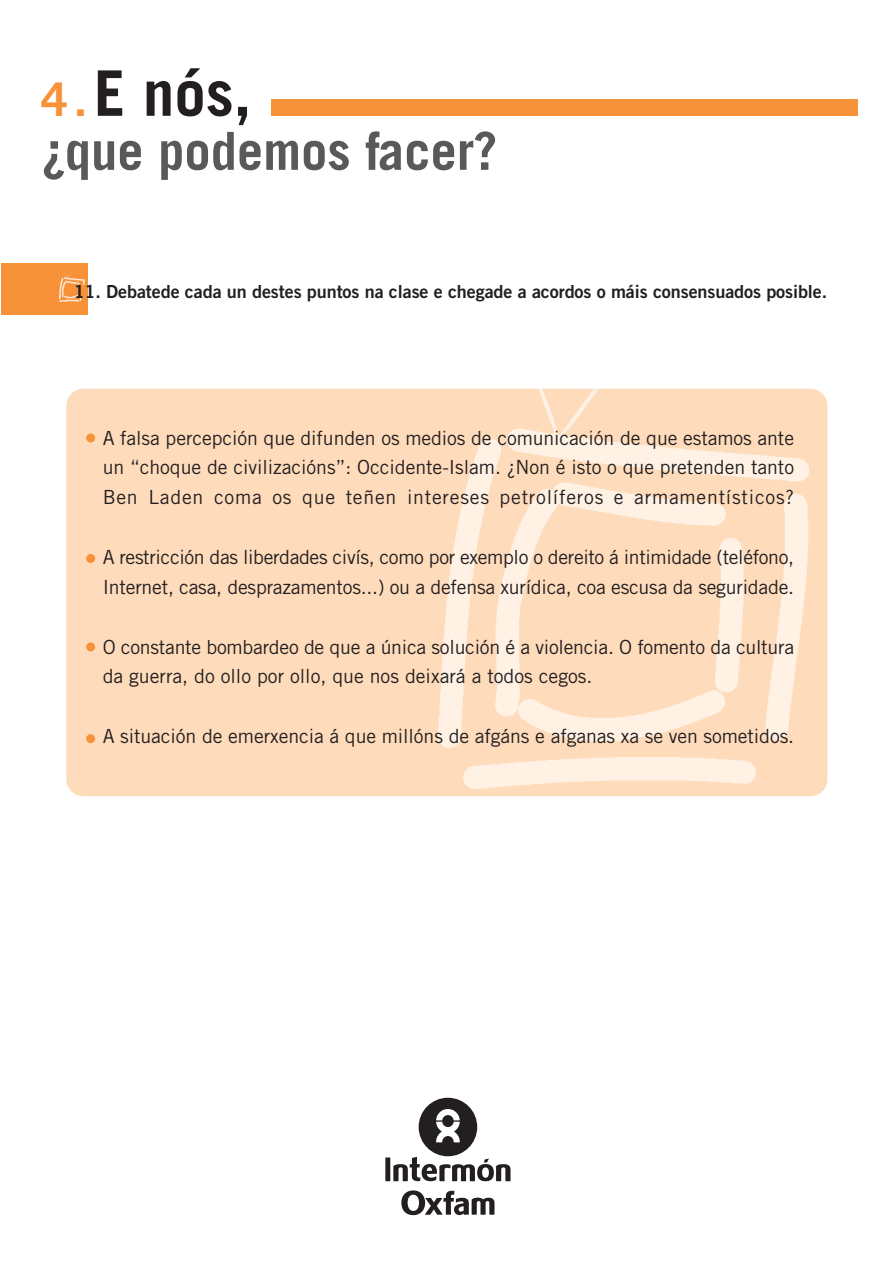
<style>
.page{position:relative;width:893px;height:1263px;background:#fff}
.page>*{position:absolute;margin:0;border:0;box-sizing:border-box;transform-origin:0 0}
.t1{font:700 62.85px "Trade Gothic";color:#231f20}
.t2{font:700 52.5px "Trade Gothic";color:#58595b}
.t3{font:19.5px/29.8px "Trade Gothic";letter-spacing:-.01em;color:#231f20}
.t4{font:18px "Trade Gothic Bold Two";letter-spacing:-.005em;color:#231f20}
.s1{font-size:46.5px;color:#f79239}
</style>
<div class="page">
<div style="left:66px;top:389px;width:761px;height:407px;background:#fedbbb;border-radius:17px"></div>
<img style="left:439px;top:389px;width:369px;height:399px">
<div style="left:86px;top:433px;width:9px;height:9px;background:#f79239;border-radius:50%"></div>
<div style="left:86px;top:554px;width:9px;height:9px;background:#f79239;border-radius:50%"></div>
<div style="left:86px;top:643px;width:9px;height:8px;background:#f79239;border-radius:50%"></div>
<div style="left:86px;top:734px;width:9px;height:9px;background:#f79239;border-radius:50%"></div>
<div style="left:271px;top:99px;width:586px;height:17px;background:#f79239"></div>
<div style="left:1px;top:263px;width:86px;height:52px;background:#f79239"></div>
<img style="left:59px;top:272px;width:25px;height:29px">
<svg style="left:401px;top:1190px;width:93px;height:25px"></svg>
<svg style="left:385px;top:1098px;width:125px;height:84px"></svg>
<h1 class="t1" style="left:41px;top:70px;width:211px"><span class="s1">4.</span>E nós,</h1>
<h2 class="t2" style="left:41px;top:132px;width:457px">¿que podemos facer?</h2>
<p class="t4" style="left:74px;top:285px;width:755px">11. Debatede cada un destes puntos na clase e chegade a acordos o máis consensuados posible.</p>
<p class="t3" style="left:103px;top:425px;width:693px;text-align:justify">A falsa percepción que difunden os medios de comunicación de que estamos ante un “choque de civilizacións”: Occidente-Islam. ¿Non é isto o que pretenden tanto Ben Laden coma os que teñen intereses petrolíferos e armamentísticos?</p>
<p class="t3" style="left:103px;top:544px;width:693px">A restricción das liberdades civís, como por exemplo o dereito á intimidade (teléfono,<br>Internet, casa, desprazamentos...) ou a defensa xurídica, coa escusa da seguridade.</p>
<p class="t3" style="left:103px;top:633px;width:693px">O constante bombardeo de que a única solución é a violencia. O fomento da cultura da guerra, do ollo por ollo, que nos deixará a todos cegos.</p>
<p class="t3" style="left:103px;top:723px;width:693px">A situación de emerxencia á que millóns de afgáns e afganas xa se ven sometidos.</p>
</div>
